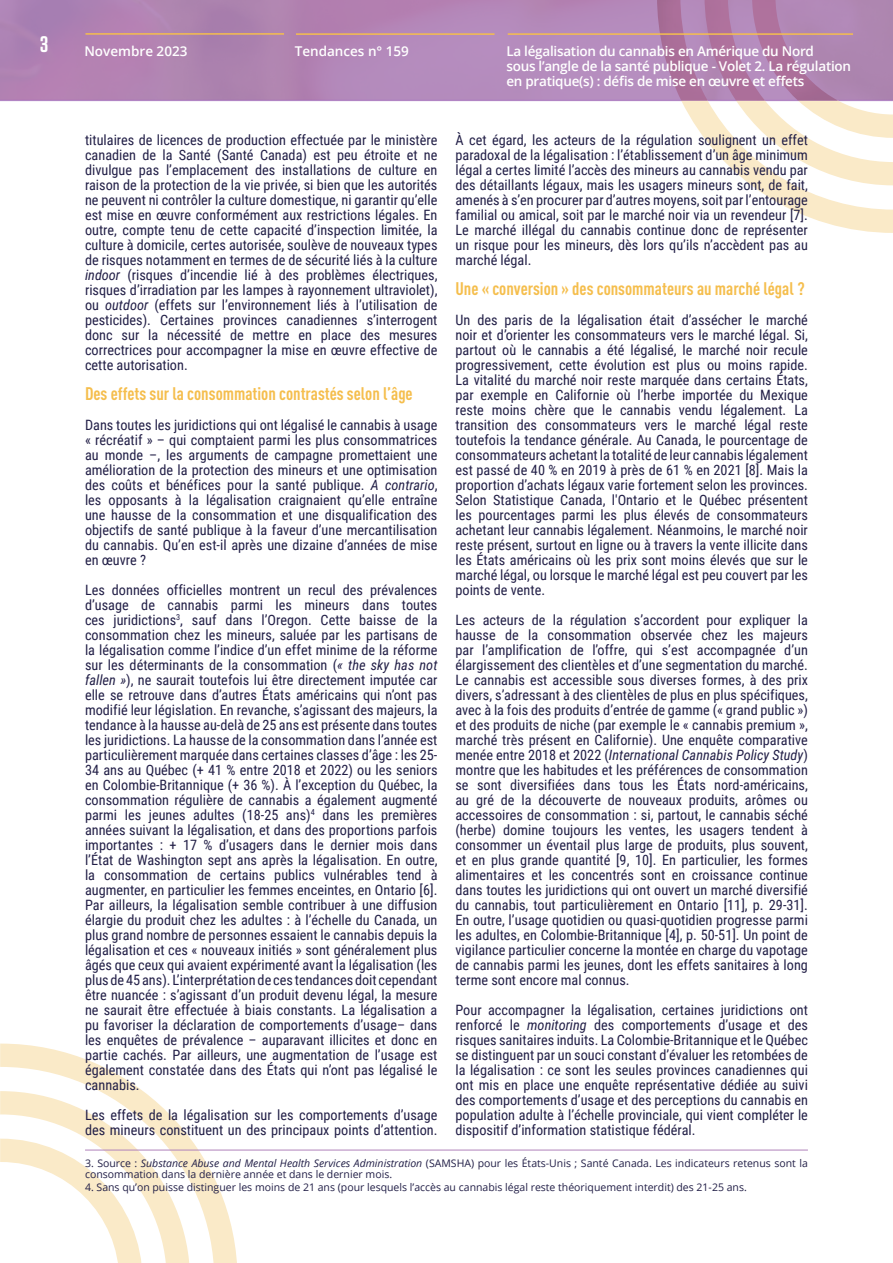
<style>
.page{position:relative;width:893px;height:1263px;background:#fff}
.page>*{position:absolute;margin:0;border:0;box-sizing:border-box;transform-origin:0 0}
.t1{font:600 22.5px "Tungsten";color:#fff}
.t2{font:700 condensed 18px "DIN Pro";color:#f5be4d}
.t3{font:14.25px/15px "Roboto Condensed";color:#221f47;text-align:justify}
.t4{font:14.25px "Roboto Condensed Regular 2";color:#221f47}
.t5{font:14.25px "Roboto Condensed Italic 2";color:#221f47}
.t6{font:13.5px/15px "Open Sans Semi Bold 2";letter-spacing:-.02em;color:#fff}
.t7{font:600 13.5px "Open Sans";letter-spacing:-.02em;color:#fff}
.t8{font:13.5px "Open Sans Semi Bold 2";color:#fff}
.t9{font:10.5px "Open Sans";color:#221f47}
.t10{font:10.5px "Open Sans 2";color:#221f47}
.s1{font-family:"Roboto Condensed"}
.s2{font-family:"Roboto Condensed Italic 2"}
.s3{font-family:"Roboto Condensed Regular 2"}
.s4{font-style:italic}
</style>
<div class="page">
<svg style="left:190px;top:1138px;width:48px;height:125px"></svg>
<svg style="left:0;top:1043px;width:190px;height:220px"></svg>
<svg style="left:0;top:0;width:657px;height:101px;background:#b185b6"></svg>
<img style="left:657px;top:0;width:24px;height:101px">
<svg style="left:681px;top:0;width:212px;height:233px"></svg>
<img style="left:704px;top:0;width:61px;height:101px">
<hr style="left:85px;top:33px;width:199px;height:2px;background:#f5be4d">
<hr style="left:296px;top:33px;width:199px;height:2px;background:#f5be4d">
<hr style="left:508px;top:33px;width:345px;height:2px;background:#f5be4d">
<hr style="left:85px;top:1150px;width:723px;height:1px;background:#b083ba">
<h1 class="t1" style="left:40px;top:33px;width:10px">3</h1>
<p class="t8" style="left:84px;top:42px;width:105px">Novembre 2023</p>
<p class="t8" style="left:295px;top:42px;width:116px">Tendances n° 159</p>
<p class="t6" style="left:506px;top:43px;width:346px">La légalisation du cannabis en Amérique du Nord<br>sous l’angle de la santé publique - Volet 2. La régulation</p>
<p class="t7" style="left:506px;top:72px;width:299px">en pratique(s) : défis de mise en œuvre et effets</p>
<p class="t3" style="left:455px;top:132px;width:354px">À cet égard, les acteurs de la régulation soulignent un effet paradoxal de la légalisation : l’établissement d’un âge minimum légal a certes limité l’accès des mineurs au cannabis vendu par des détaillants légaux, mais les usagers mineurs sont, de fait, amenés à s’en procurer par d’autres moyens, soit par l’entourage familial ou amical, soit par le marché noir via un revendeur [7].<br>Le marché illégal du cannabis continue donc de représenter un risque pour les mineurs, dès lors qu’ils n’accèdent pas au marché légal.</p>
<p class="t2" style="left:455px;top:275px;width:351px">Une « conversion » des consommateurs au marché légal ?</p>
<p class="t3" style="left:455px;top:312px;width:354px">Un des paris de la légalisation était d’assécher le marché noir et d’orienter les consommateurs vers le marché légal. Si, partout où le cannabis a été légalisé, le marché noir recule progressivement, cette évolution est plus ou moins rapide.<br>La vitalité du marché noir reste marquée dans certains États, par exemple en Californie où l’herbe importée du Mexique reste moins chère que le cannabis vendu légalement. La transition des consommateurs vers le marché légal reste toutefois la tendance générale. Au Canada, le pourcentage de consommateurs achetant la totalité de leur cannabis légalement est passé de 40 % en 2019 à près de 61 % en 2021 [8]. Mais la proportion d’achats légaux varie fortement selon les provinces.<br>Selon Statistique Canada, l'Ontario et le Québec présentent les pourcentages parmi les plus élevés de consommateurs achetant leur cannabis légalement. Néanmoins, le marché noir reste présent, surtout en ligne ou à travers la vente illicite dans les États américains où les prix sont moins élevés que sur le marché légal, ou lorsque le marché légal est peu couvert par les points de vente.</p>
<p class="t3" style="left:455px;top:612px;width:354px">Les acteurs de la régulation s’accordent pour expliquer la hausse de la consommation observée chez les majeurs par l’amplification de l’offre, qui s’est accompagnée d’un élargissement des clientèles et d’une segmentation du marché.<br>Le cannabis est accessible sous diverses formes, à des prix divers, s’adressant à des clientèles de plus en plus spécifiques, avec à la fois des produits d’entrée de gamme (« grand public ») et des produits de niche (par exemple le « cannabis premium », marché très présent en Californie). Une enquête comparative</p>
<p class="t5" style="left:455px;top:745px;width:354px"><span class="s1">menée entre 2018 et 2022 (</span>International Cannabis Policy Study<span class="s1">)</span></p>
<p class="t3" style="left:455px;top:762px;width:354px">montre que les habitudes et les préférences de consommation se sont diversifiées dans tous les États nord-américains, au gré de la découverte de nouveaux produits, arômes ou accessoires de consommation : si, partout, le cannabis séché (herbe) domine toujours les ventes, les usagers tendent à consommer un éventail plus large de produits, plus souvent, et en plus grande quantité [9, 10]. En particulier, les formes</p>
<p class="t4" style="left:455px;top:865px;width:354px">alimentaires et les concentrés sont en croissance continue</p>
<p class="t3" style="left:455px;top:882px;width:354px">dans toutes les juridictions qui ont ouvert un marché diversifié du cannabis, tout particulièrement en Ontario [11], p. 29-31].<br>En outre, l’usage quotidien ou quasi-quotidien progresse parmi les adultes, en Colombie-Britannique [4], p. 50-51]. Un point de vigilance particulier concerne la montée en charge du vapotage de cannabis parmi les jeunes, dont les effets sanitaires à long terme sont encore mal connus.</p>
<p class="t4" style="left:455px;top:1000px;width:354px">Pour accompagner la légalisation, certaines juridictions ont</p>
<p class="t3" style="left:455px;top:1017px;width:354px">renforcé le <span class="s2">monitoring</span> des comportements d’usage et des risques sanitaires induits. La Colombie-Britannique et le Québec se distinguent par un souci constant d’évaluer les retombées de la légalisation : ce sont les seules provinces canadiennes qui ont mis en place une enquête représentative dédiée au suivi des comportements d’usage et des perceptions du cannabis en population adulte à l’échelle provinciale, qui vient compléter le dispositif d’information statistique fédéral.</p>
<p class="t3" style="left:85px;top:132px;width:354px">titulaires de licences de production effectuée par le ministère canadien de la Santé (Santé Canada) est peu étroite et ne divulgue pas l’emplacement des installations de culture en raison de la protection de la vie privée, si bien que les autorités ne peuvent ni contrôler la culture domestique, ni garantir qu’elle est mise en œuvre conformément aux restrictions légales. En outre, compte tenu de cette capacité d’inspection limitée, la culture à domicile, certes autorisée, soulève de nouveaux types de risques notamment en termes de de sécurité liés à la culture <span class="s2">indoor</span> (risques d’incendie lié à des problèmes électriques, risques d’irradiation par les lampes à rayonnement ultraviolet), <span class="s3">ou</span> <span class="s2">outdoor</span> (effets sur l’environnement liés à l’utilisation de pesticides). Certaines provinces canadiennes s’interrogent</p>
<p class="t4" style="left:85px;top:325px;width:354px">donc sur la nécessité de mettre en place des mesures</p>
<p class="t3" style="left:85px;top:342px;width:354px">correctrices pour accompagner la mise en œuvre effective de cette autorisation.</p>
<p class="t2" style="left:85px;top:380px;width:329px">Des effets sur la consommation contrastés selon l’âge</p>
<p class="t3" style="left:85px;top:417px;width:354px">Dans toutes les juridictions qui ont légalisé le cannabis à usage « récréatif » – qui comptaient parmi les plus consommatrices au monde –, les arguments de campagne promettaient une</p>
<p class="t4" style="left:85px;top:460px;width:354px">amélioration de la protection des mineurs et une optimisation</p>
<p class="t3" style="left:85px;top:477px;width:354px">des coûts et bénéfices pour la santé publique. <span class="s2">A contrario</span><span class="s3">, </span>les opposants à la légalisation craignaient qu’elle entraîne une hausse de la consommation et une disqualification des objectifs de santé publique à la faveur d’une mercantilisation du cannabis. Qu’en est-il après une dizaine d’années de mise en œuvre ?</p>
<p class="t3" style="left:85px;top:582px;width:354px">Les données officielles montrent un recul des prévalences d’usage de cannabis parmi les mineurs dans toutes <span class="s3">ces juridictions</span><sup>3</sup>, sauf dans l’Oregon. Cette baisse de la consommation chez les mineurs, saluée par les partisans de la légalisation comme l’indice d’un effet minime de la réforme</p>
<p class="t4" style="left:85px;top:655px;width:354px">sur les déterminants de la consommation (<span class="s2">« the sky has not</span></p>
<p class="t3" style="left:85px;top:672px;width:354px"><span class="s2">fallen »</span>), ne saurait toutefois lui être directement imputée car elle se retrouve dans d’autres États américains qui n’ont pas modifié leur législation. En revanche, s’agissant des majeurs, la tendance à la hausse au-delà de 25 ans est présente dans toutes les juridictions. La hausse de la consommation dans l’année est particulièrement marquée dans certaines classes d’âge : les 25- 34 ans au Québec (+ 41 % entre 2018 et 2022) ou les seniors en Colombie-Britannique (+ 36 %). À l’exception du Québec, la consommation régulière de cannabis a également augmenté parmi les jeunes adultes (18-25 ans)<sup>4</sup> dans les premières années suivant la légalisation, et dans des proportions parfois importantes : + 17 % d’usagers dans le dernier mois dans l’État de Washington sept ans après la légalisation. En outre, la consommation de certains publics vulnérables tend à augmenter, en particulier les femmes enceintes, en Ontario [6].<br>Par ailleurs, la légalisation semble contribuer à une diffusion élargie du produit chez les adultes : à l’échelle du Canada, un</p>
<p class="t4" style="left:85px;top:925px;width:354px">plus grand nombre de personnes essaient le cannabis depuis la</p>
<p class="t3" style="left:85px;top:942px;width:354px">légalisation et ces « nouveaux initiés » sont généralement plus âgés que ceux qui avaient expérimenté avant la légalisation (les plus de 45 ans). L’interprétation de ces tendances doit cependant être nuancée : s’agissant d’un produit devenu légal, la mesure ne saurait être effectuée à biais constants. La légalisation a pu favoriser la déclaration de comportements d’usage– dans les enquêtes de prévalence – auparavant illicites et donc en partie cachés. Par ailleurs, une augmentation de l’usage est également constatée dans des États qui n’ont pas légalisé le cannabis.</p>
<p class="t3" style="left:85px;top:1107px;width:354px">Les effets de la légalisation sur les comportements d’usage des mineurs constituent un des principaux points d’attention.</p>
<p class="t9" style="left:85px;top:1156px;width:724px">3. Source : <span class="s4">Substance Abuse and Mental Health Services Administration</span> (SAMSHA) pour les États-Unis ; Santé Canada. Les indicateurs retenus sont la</p>
<p class="t10" style="left:85px;top:1167px;width:309px">consommation dans la dernière année et dans le dernier mois.</p>
<p class="t9" style="left:85px;top:1180px;width:663px">4. Sans qu’on puisse distinguer les moins de 21 ans (pour lesquels l’accès au cannabis légal reste théoriquement interdit) des 21-25 ans.</p>
</div>
